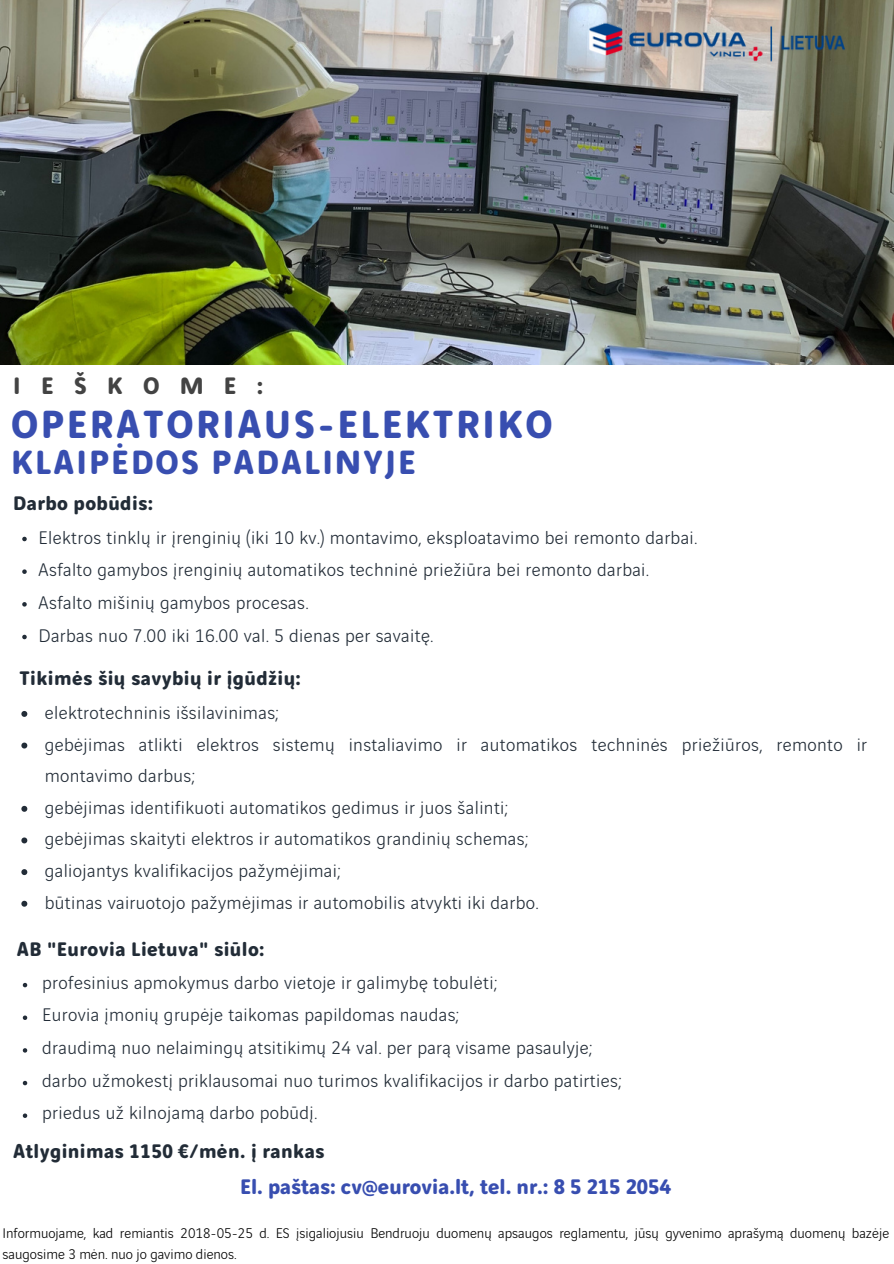
<style>
.page{position:relative;width:894px;height:1264px;background:#fff}
.page>*{position:absolute;margin:0;border:0;box-sizing:border-box;transform-origin:0 0}
.t1{font:700 42px "Vinci Rounded";letter-spacing:.06em;color:#384eb0}
.t2{font:700 36px "Vinci Rounded";letter-spacing:.06em;color:#384eb0}
.t3{font:700 25.5px "Vinci Rounded";letter-spacing:.8em;color:#434343}
.t4{font:700 22.5px "Vinci Rounded";color:#384eb0}
.t5{font:700 21px "Vinci Rounded";letter-spacing:.02em;color:#222c37}
.t6{font:300 19.5px/31.7px "Vinci Rounded";letter-spacing:.02em;color:#222c37}
.t7{font:300 15px/20.7px "Vinci Rounded";color:#000}
</style>
<div class="page">
<img style="left:0;top:0;width:893px;height:364px">
<svg style="left:22px;top:536px;width:5px;height:5px"></svg>
<svg style="left:22px;top:569px;width:5px;height:5px"></svg>
<svg style="left:22px;top:602px;width:5px;height:4px"></svg>
<svg style="left:22px;top:634px;width:5px;height:5px"></svg>
<img style="left:574px;top:19px;width:298px;height:55px">
<svg style="left:23px;top:982px;width:4px;height:5px"></svg>
<svg style="left:23px;top:1015px;width:4px;height:4px"></svg>
<svg style="left:23px;top:1048px;width:4px;height:4px"></svg>
<svg style="left:23px;top:1080px;width:4px;height:5px"></svg>
<svg style="left:23px;top:1113px;width:4px;height:4px"></svg>
<svg style="left:21px;top:711px;width:6px;height:6px"></svg>
<svg style="left:21px;top:742px;width:6px;height:6px"></svg>
<svg style="left:21px;top:805px;width:6px;height:6px"></svg>
<svg style="left:21px;top:837px;width:6px;height:6px"></svg>
<svg style="left:21px;top:869px;width:6px;height:6px"></svg>
<svg style="left:21px;top:900px;width:6px;height:6px"></svg>
<p class="t3" style="left:13px;top:374px;width:251px">IEŠKOME:</p>
<p class="t1" style="left:11px;top:405px;width:542px">OPERATORIAUS-ELEKTRIKO</p>
<p class="t2" style="left:11px;top:446px;width:406px">KLAIPĖDOS PADALINYJE</p>
<p class="t5" style="left:13px;top:493px;width:141px">Darbo pobūdis:</p>
<p class="t6" style="left:39px;top:522px;width:660px">Elektros tinklų ir įrenginių (iki 10 kv.) montavimo, eksploatavimo bei remonto darbai.</p>
<p class="t6" style="left:39px;top:555px;width:611px">Asfalto gamybos įrenginių automatikos techninė priežiūra bei remonto darbai.</p>
<p class="t6" style="left:39px;top:587px;width:271px">Asfalto mišinių gamybos procesas.</p>
<p class="t6" style="left:39px;top:620px;width:396px">Darbas nuo 7.00 iki 16.00 val. 5 dienas per savaitę.</p>
<p class="t5" style="left:19px;top:669px;width:283px">Tikimės šių savybių ir įgūdžių:</p>
<p class="t6" style="left:45px;top:697px;width:236px">elektrotechninis išsilavinimas;</p>
<p class="t6" style="left:45px;top:729px;width:823px">gebėjimas atlikti elektros sistemų instaliavimo ir automatikos techninės priežiūros, remonto ir montavimo darbus;</p>
<p class="t6" style="left:45px;top:792px;width:465px">gebėjimas identifikuoti automatikos gedimus ir juos šalinti;</p>
<p class="t6" style="left:45px;top:824px;width:485px">gebėjimas skaityti elektros ir automatikos grandinių schemas;</p>
<p class="t6" style="left:45px;top:856px;width:297px">galiojantys kvalifikacijos pažymėjimai;</p>
<p class="t6" style="left:45px;top:887px;width:495px">būtinas vairuotojo pažymėjimas ir automobilis atvykti iki darbo.</p>
<p class="t5" style="left:17px;top:940px;width:249px">AB "Eurovia Lietuva" siūlo:</p>
<p class="t6" style="left:42px;top:967px;width:456px">profesinius apmokymus darbo vietoje ir galimybę tobulėti;</p>
<p class="t6" style="left:42px;top:1000px;width:418px">Eurovia įmonių grupėje taikomas papildomas naudas;</p>
<p class="t6" style="left:42px;top:1033px;width:551px">draudimą nuo nelaimingų atsitikimų 24 val. per parą visame pasaulyje;</p>
<p class="t6" style="left:42px;top:1065px;width:581px">darbo užmokestį priklausomai nuo turimos kvalifikacijos ir darbo patirties;</p>
<p class="t6" style="left:42px;top:1098px;width:276px">priedus už kilnojamą darbo pobūdį.</p>
<p class="t5" style="left:13px;top:1141px;width:313px">Atlyginimas 1150 €/mėn. į rankas</p>
<p class="t4" style="left:240px;top:1176px;width:432px">El. paštas: cv@eurovia.lt, tel. nr.: 8 5 215 2054</p>
<p class="t7" style="left:3px;top:1223px;width:887px">Informuojame, kad remiantis 2018-05-25 d. ES įsigaliojusiu Bendruoju duomenų apsaugos reglamentu, jūsų gyvenimo aprašymą duomenų bazėje saugosime 3 mėn. nuo jo gavimo dienos.</p>
</div>
